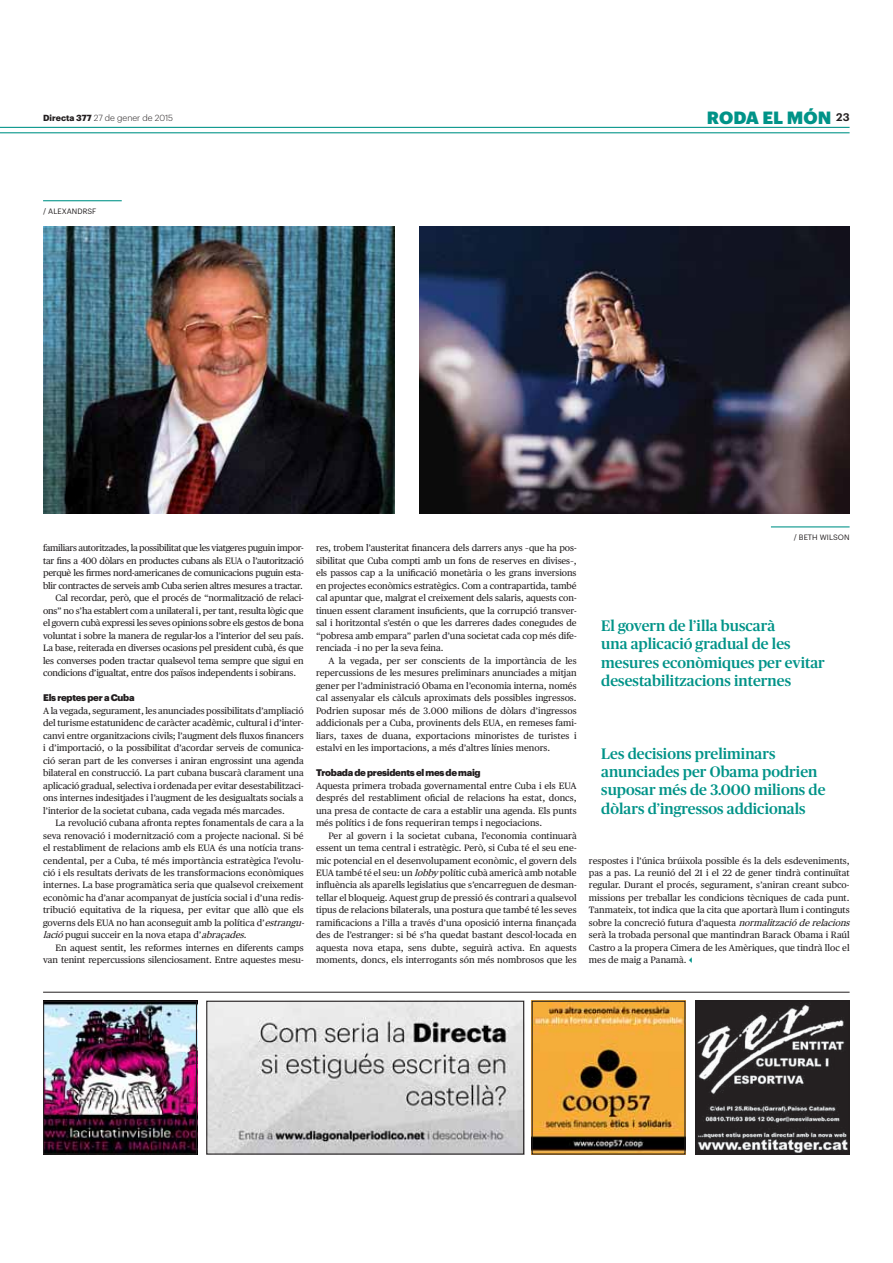
<style>
.page{position:relative;width:893px;height:1263px;background:#fff}
.page>*{position:absolute;margin:0;border:0;box-sizing:border-box;transform-origin:0 0}
.t1{font:900 17.4px "Graphik";letter-spacing:.005em;color:#009388}
.t2{font:500 15.15px/18.3px "Publico";color:#009388}
.t3{font:900 9.45px "Graphik";letter-spacing:-.03em;color:#231f20}
.t4{font:9.3px/12.5px "Publico Text";color:#231f20;text-align:justify}
.t5{font:9.3px "Publico Text";letter-spacing:-.02em;color:#231f20}
.t6{font:9.3px "Publico Text";letter-spacing:-.03em;color:#231f20}
.t7{font:300 8.7px "Graphik";color:#231f20}
.t8{font:7.65px "Graphik";letter-spacing:.005em;color:#231f20}
.s1{font-weight:700}
.s2{font-style:italic}
</style>
<div class="page">
<img style="left:208px;top:1003px;width:314px;height:150px">
<div style="left:206px;top:1001px;width:318px;height:154px;border:1px solid #231f20"></div>
<hr style="left:0;top:127px;width:849px;height:1px;background:#009388">
<hr style="left:0;top:132px;width:849px;height:1px;background:#009388">
<img style="left:45px;top:1003px;width:150px;height:150px">
<div style="left:43px;top:1001px;width:154px;height:154px;border:1px solid #231f20"></div>
<hr style="left:43px;top:992px;width:806px;height:1px;background:#231f20">
<img style="left:698px;top:1003px;width:149px;height:150px">
<div style="left:696px;top:1001px;width:153px;height:154px;border:1px solid #231f20"></div>
<img style="left:534px;top:1003px;width:149px;height:150px">
<div style="left:532px;top:1001px;width:153px;height:154px;border:1px solid #231f20"></div>
<img style="left:43px;top:227px;width:352px;height:287px">
<img style="left:419px;top:227px;width:430px;height:287px">
<hr style="left:771px;top:526px;width:78px;height:1px;background:#009388">
<hr style="left:43px;top:200px;width:79px;height:1px;background:#009388">
<p class="t7" style="left:43px;top:114px;width:132px"><span class="s1">Directa 377</span> 27 de gener de 2015</p>
<h1 class="t1" style="left:707px;top:111px;width:144px">RODA EL MÓN <sup>23</sup></h1>
<p class="t8" style="left:43px;top:208px;width:55px">/ ALEXANDRSF</p>
<p class="t6" style="left:43px;top:544px;width:262px">familiars autoritzades, la possibilitat que les viatgeres puguin impor-</p>
<p class="t6" style="left:43px;top:557px;width:262px">tar fins a 400 dòlars en productes cubans als EUA o l’autorització</p>
<p class="t6" style="left:43px;top:569px;width:262px">perquè les firmes nord-americanes de comunicacions puguin esta-</p>
<p class="t6" style="left:43px;top:582px;width:261px">blir contractes de serveis amb Cuba serien altres mesures a tractar.</p>
<p class="t5" style="left:55px;top:594px;width:250px">Cal recordar, però, que el procés de “normalització de relaci-</p>
<p class="t5" style="left:43px;top:607px;width:262px">ons” no s’ha establert com a unilateral i, per tant, resulta lògic que</p>
<p class="t5" style="left:43px;top:619px;width:262px">el govern cubà expressi les seves opinions sobre els gestos de bona</p>
<p class="t5" style="left:43px;top:632px;width:262px">voluntat i sobre la manera de regular-los a l’interior del seu país.</p>
<p class="t5" style="left:43px;top:644px;width:262px">La base, reiterada en diverses ocasions pel president cubà, és que</p>
<p class="t5" style="left:43px;top:657px;width:262px">les converses poden tractar qualsevol tema sempre que sigui en</p>
<p class="t5" style="left:43px;top:669px;width:254px">condicions d’igualtat, entre dos països independents i sobirans.</p>
<p class="t3" style="left:43px;top:694px;width:93px">Els reptes per a Cuba</p>
<p class="t4" style="left:43px;top:705px;width:262px">A la vegada, segurament, les anunciades possibilitats d’ampliació del turisme estatunidenc de caràcter acadèmic, cultural i d’inter&shy;canvi entre organitzacions civils; l’augment dels fluxos financers i d’importació, o la possibilitat d’acordar serveis de comunica&shy;ció seran part de les converses i aniran engrossint una agenda bilateral en construcció. La part cubana buscarà clarament una aplicació gradual, selectiva i ordenada per evitar desestabilitzaci&shy;ons internes indesitjades i l’augment de les desigualtats socials a l’interior de la societat cubana, cada vegada més marcades.</p>
<p class="t4" style="left:43px;top:817px;width:265px;text-align:left;text-indent:12px">La revolució cubana afronta reptes fonamentals de cara a la seva renovació i modernització com a projecte nacional. Si bé el restabliment de relacions amb els EUA és una notícia trans&shy;cendental, per a Cuba, té més importància estratègica l’evolu&shy;ció i els resultats derivats de les transformacions econòmiques internes. La base programàtica seria que qualsevol creixement econòmic ha d’anar acompanyat de justícia social i d’una redis&shy;tribució equitativa de la riquesa, per evitar que allò que els governs dels EUA no han aconseguit amb la política d’<span class="s2">estrangu&shy;lació</span> pugui succeir en la nova etapa d’<span class="s2">abraçades</span>.</p>
<p class="t4" style="left:43px;top:942px;width:262px;text-align:right">En aquest sentit, les reformes internes en diferents camps van tenint repercussions silenciosament. Entre aquestes mesu-</p>
<p class="t4" style="left:316px;top:543px;width:262px">res, trobem l’austeritat financera dels darrers anys –que ha pos&shy;sibilitat que Cuba compti amb un fons de reserves en divises–, els passos cap a la unificació monetària o les grans inversions en projectes econòmics estratègics. Com a contrapartida, també cal apuntar que, malgrat el creixement dels salaris, aquests con&shy;tinuen essent clarament insuficients, que la corrupció transver&shy;sal i horitzontal s’estén o que les darreres dades conegudes de “pobresa amb empara” parlen d’una societat cada cop més dife&shy;renciada –i no per la seva feina.</p>
<p class="t4" style="left:316px;top:655px;width:262px;text-indent:12px">A la vegada, per ser conscients de la importància de les repercussions de les mesures preliminars anunciades a mitjan gener per l’administració Obama en l’economia interna, només cal assenyalar els càlculs aproximats dels possibles ingressos.<br>Podrien suposar més de 3.000 milions de dòlars d’ingressos addicionals per a Cuba, provinents dels EUA, en remeses fami&shy;liars, taxes de duana, exportacions minoristes de turistes i estalvi en les importacions, a més d’altres línies menors.</p>
<p class="t3" style="left:316px;top:769px;width:166px">Trobada de presidents el mes de maig</p>
<p class="t4" style="left:316px;top:780px;width:262px">Aquesta primera trobada governamental entre Cuba i els EUA després del restabliment oficial de relacions ha estat, doncs, una presa de contacte de cara a establir una agenda. Els punts més polítics i de fons requeriran temps i negociacions.</p>
<p class="t4" style="left:316px;top:830px;width:262px;text-indent:12px">Per al govern i la societat cubana, l’economia continuarà essent un tema central i estratègic. Però, si Cuba té el seu ene&shy;mic potencial en el desenvolupament econòmic, el govern dels EUA també té el seu: un <span class="s2">lobby</span> polític cubà americà amb notable influència als aparells legislatius que s’encarreguen de desman&shy;tellar el bloqueig. Aquest grup de pressió és contrari a qualsevol tipus de relacions bilaterals, una postura que també té les seves ramificacions a l’illa a través d’una oposició interna finançada des de l’estranger: si bé s’ha quedat bastant descol·locada en aquesta nova etapa, sens dubte, seguirà activa. En aquests moments, doncs, els interrogants són més nombrosos que les</p>
<p class="t8" style="left:794px;top:534px;width:57px">/ BETH WILSON</p>
<h2 class="t2" style="left:601px;top:618px;width:225px">El govern de l’illa buscarà<br>una aplicació gradual de les mesures econòmiques per evitar desestabilitzacions internes</h2>
<h2 class="t2" style="left:601px;top:746px;width:226px">Les decisions preliminars anunciades per Obama podrien suposar més de 3.000 milions de dòlars d’ingressos addicionals</h2>
<p class="t4" style="left:589px;top:855px;width:265px;text-align:left">respostes i l’única brúixola possible és la dels esdeveniments, pas a pas. La reunió del 21 i el 22 de gener tindrà continuïtat regular. Durant el procés, segurament, s’aniran creant subco&shy;missions per treballar les condicions tècniques de cada punt.<br>Tanmateix, tot indica que la cita que aportarà llum i continguts sobre la concreció futura d’aquesta <span class="s2">normalització de relacions </span>serà la trobada personal que mantindran Barack Obama i Raúl Castro a la propera Cimera de les Amèriques, que tindrà lloc el mes de maig a Panamà.</p>
</div>
